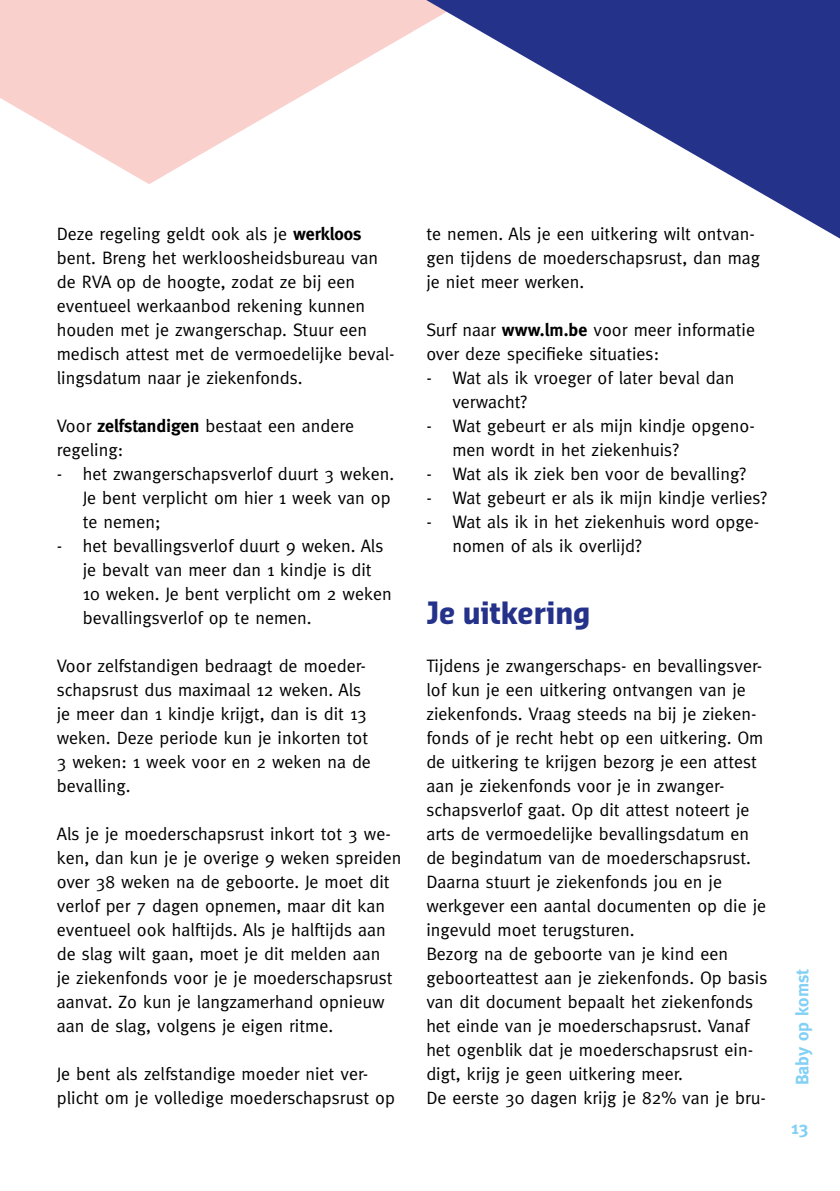
<style>
.page{position:relative;width:840px;height:1191px;background:#fff}
.page>*{position:absolute;margin:0;border:0;box-sizing:border-box;transform-origin:0 0}
.t1{font:700 30px "Sansa Con Pro";color:#25328a}
.t2{font:18px/24px "Meta";color:#000}
.t3{font:700 18px "Meta";color:#82d0f5}
.s1{font-weight:700}
</style>
<div class="page">
<svg style="left:0;top:0;width:396px;height:184px;fill:#fad0cd"></svg>
<svg style="left:396px;top:0;width:443px;height:238px"></svg>
<p class="t2" style="left:57px;top:221px;width:339px">Deze regeling geldt ook als je <span class="s1">werkloos </span>bent. Breng het werkloosheidsbureau van de RVA op de hoogte, zodat ze bij een eventueel werkaanbod rekening kunnen houden met je zwangerschap. Stuur een medisch attest met de vermoedelijke beval&shy;lingsdatum naar je ziekenfonds.</p>
<p class="t2" style="left:57px;top:413px;width:299px">Voor <span class="s1">zelfstandigen</span> bestaat een andere regeling:</p>
<p class="t2" style="left:83px;top:461px;width:313px;text-indent:-26px">- het zwangerschapsverlof duurt 3 weken.<br>Je bent verplicht om hier 1 week van op te nemen;</p>
<p class="t2" style="left:83px;top:533px;width:310px;text-indent:-26px">- het bevallingsverlof duurt 9 weken. Als je bevalt van meer dan 1 kindje is dit 10 weken. Je bent verplicht om 2 weken bevallingsverlof op te nemen.</p>
<p class="t2" style="left:57px;top:653px;width:315px">Voor zelfstandigen bedraagt de moeder&shy;schapsrust dus maximaal 12 weken. Als je meer dan 1 kindje krijgt, dan is dit 13 weken. Deze periode kun je inkorten tot 3 weken: 1 week voor en 2 weken na de bevalling.</p>
<p class="t2" style="left:57px;top:821px;width:346px">Als je je moederschapsrust inkort tot 3 we&shy;ken, dan kun je je overige 9 weken spreiden over 38 weken na de geboorte. Je moet dit verlof per 7 dagen opnemen, maar dit kan eventueel ook halftijds. Als je halftijds aan de slag wilt gaan, moet je dit melden aan<br>je ziekenfonds voor je je moederschapsrust aanvat. Zo kun je langzamerhand opnieuw aan de slag, volgens je eigen ritme.</p>
<p class="t2" style="left:57px;top:1061px;width:340px">Je bent als zelfstandige moeder niet ver&shy;plicht om je volledige moederschapsrust op</p>
<p class="t2" style="left:426px;top:222px;width:335px">te nemen. Als je een uitkering wilt ontvan&shy;gen tijdens de moederschapsrust, dan mag je niet meer werken.</p>
<p class="t2" style="left:426px;top:318px;width:330px">Surf naar <span class="s1">www.lm.be</span> voor meer informatie over deze specifieke situaties:</p>
<p class="t2" style="left:452px;top:366px;width:283px;text-indent:-26px">- Wat als ik vroeger of later beval dan verwacht?</p>
<p class="t2" style="left:452px;top:414px;width:304px;text-indent:-26px">- Wat gebeurt er als mijn kindje opgeno&shy;men wordt in het ziekenhuis?</p>
<p class="t2" style="left:426px;top:462px;width:321px">- Wat als ik ziek ben voor de bevalling?</p>
<p class="t2" style="left:426px;top:485px;width:342px">- Wat gebeurt er als ik mijn kindje verlies?</p>
<p class="t2" style="left:452px;top:509px;width:308px;text-indent:-26px">- Wat als ik in het ziekenhuis word opge&shy;nomen of als ik overlijd?</p>
<h1 class="t1" style="left:426px;top:592px;width:166px">Je uitkering</h1>
<p class="t2" style="left:426px;top:654px;width:342px">Tijdens je zwangerschaps- en bevallingsver&shy;lof kun je een uitkering ontvangen van je ziekenfonds. Vraag steeds na bij je zieken&shy;fonds of je recht hebt op een uitkering. Om de uitkering te krijgen bezorg je een attest aan je ziekenfonds voor je in zwanger&shy;schapsverlof gaat. Op dit attest noteert je arts de vermoedelijke bevallingsdatum en de begindatum van de moederschapsrust.<br>Daarna stuurt je ziekenfonds jou en je werkgever een aantal documenten op die je ingevuld moet terugsturen.<br>Bezorg na de geboorte van je kind een geboorteattest aan je ziekenfonds. Op basis van dit document bepaalt het ziekenfonds het einde van je moederschapsrust. Vanaf het ogenblik dat je moederschapsrust ein&shy;digt, krijg je geen uitkering meer.<br>De eerste 30 dagen krijg je 82% van je bru-</p>
<p class="t3" style="left:791px;top:1085px;width:118px;rotate:-90deg">Baby op komst</p>
<p class="t3" style="left:790px;top:1117px;width:19px">13</p>
</div>
